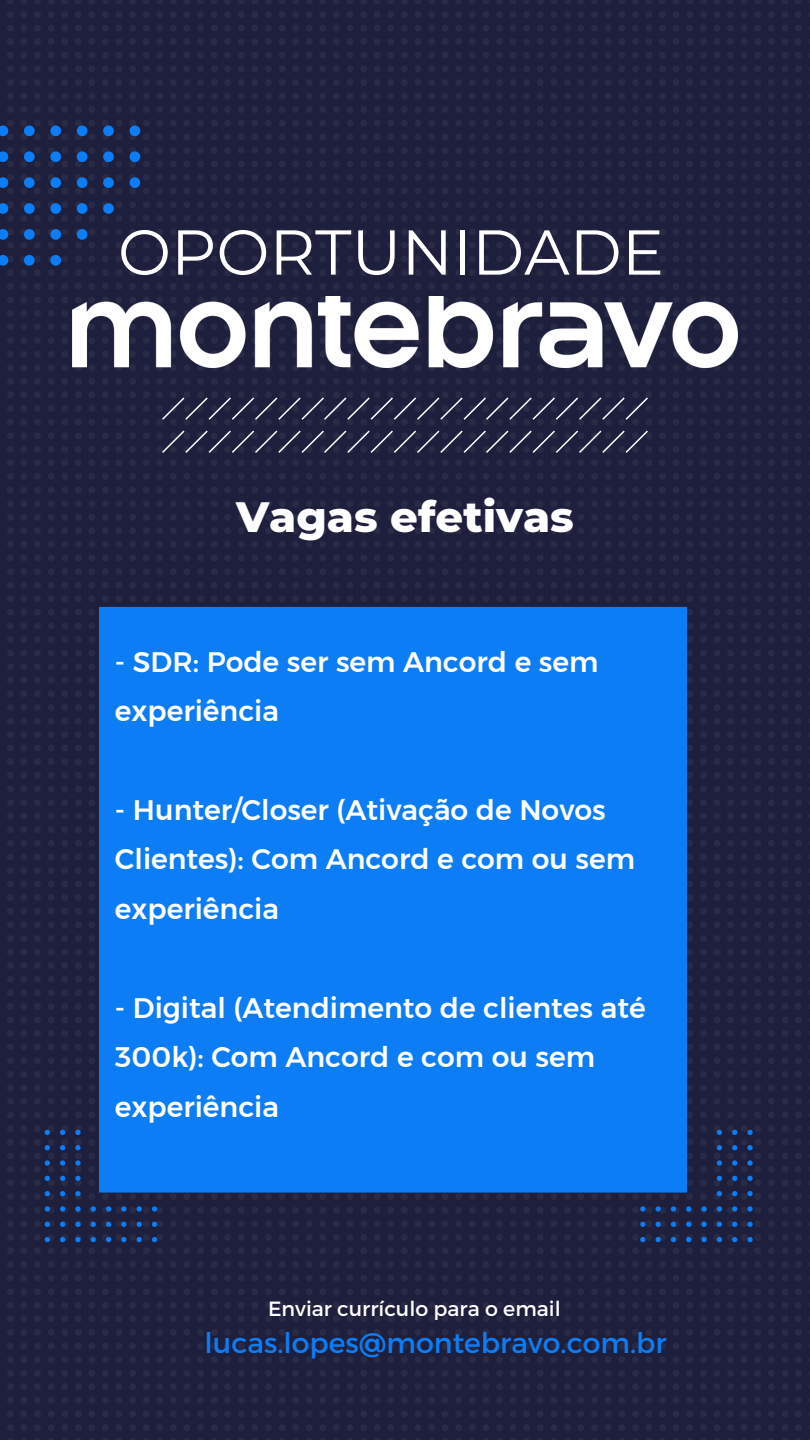
<style>
.page{position:relative;width:810px;height:1440px;background:#fff}
.page>*{position:absolute;margin:0;border:0;box-sizing:border-box;transform-origin:0 0}
.t1{font:63.2px "Montserrat";color:#fff}
.t2{font:800 43.2px "Montserrat";color:#fff}
.t3{font:28.4px "Montserrat";color:#0c7df5}
.t4{font:28.2px/49.4px "Kief Montaser Medium";color:#fff}
.t5{font:20.6px "Montserrat";color:#fff}
</style>
<div class="page">
<img style="left:0;top:0;width:810px;height:1440px">
<svg style="left:747px;top:1130px;width:5px;height:5px"></svg>
<svg style="left:732px;top:1130px;width:5px;height:5px"></svg>
<svg style="left:717px;top:1130px;width:5px;height:5px"></svg>
<svg style="left:747px;top:1145px;width:5px;height:5px"></svg>
<svg style="left:732px;top:1145px;width:5px;height:5px"></svg>
<svg style="left:717px;top:1145px;width:5px;height:5px"></svg>
<svg style="left:747px;top:1160px;width:5px;height:6px"></svg>
<svg style="left:732px;top:1160px;width:5px;height:6px"></svg>
<svg style="left:717px;top:1160px;width:5px;height:6px"></svg>
<svg style="left:747px;top:1176px;width:5px;height:5px"></svg>
<svg style="left:732px;top:1176px;width:5px;height:5px"></svg>
<svg style="left:717px;top:1176px;width:5px;height:5px"></svg>
<svg style="left:747px;top:1191px;width:5px;height:5px"></svg>
<svg style="left:732px;top:1191px;width:5px;height:5px"></svg>
<svg style="left:717px;top:1191px;width:5px;height:5px"></svg>
<svg style="left:747px;top:1206px;width:5px;height:6px"></svg>
<svg style="left:732px;top:1206px;width:5px;height:6px"></svg>
<svg style="left:717px;top:1206px;width:5px;height:6px"></svg>
<svg style="left:701px;top:1206px;width:6px;height:6px"></svg>
<svg style="left:686px;top:1206px;width:5px;height:6px"></svg>
<svg style="left:671px;top:1206px;width:5px;height:6px"></svg>
<svg style="left:656px;top:1206px;width:5px;height:6px"></svg>
<svg style="left:640px;top:1206px;width:5px;height:6px"></svg>
<svg style="left:747px;top:1222px;width:5px;height:5px"></svg>
<svg style="left:732px;top:1222px;width:5px;height:5px"></svg>
<svg style="left:717px;top:1222px;width:5px;height:5px"></svg>
<svg style="left:701px;top:1222px;width:6px;height:5px"></svg>
<svg style="left:686px;top:1222px;width:5px;height:5px"></svg>
<svg style="left:671px;top:1222px;width:5px;height:5px"></svg>
<svg style="left:656px;top:1222px;width:5px;height:5px"></svg>
<svg style="left:640px;top:1222px;width:5px;height:5px"></svg>
<svg style="left:747px;top:1237px;width:5px;height:5px"></svg>
<svg style="left:732px;top:1237px;width:5px;height:5px"></svg>
<svg style="left:717px;top:1237px;width:5px;height:5px"></svg>
<svg style="left:701px;top:1237px;width:6px;height:5px"></svg>
<svg style="left:686px;top:1237px;width:5px;height:5px"></svg>
<svg style="left:671px;top:1237px;width:5px;height:5px"></svg>
<svg style="left:656px;top:1237px;width:5px;height:5px"></svg>
<svg style="left:640px;top:1237px;width:5px;height:5px"></svg>
<svg style="left:45px;top:1130px;width:5px;height:5px"></svg>
<svg style="left:60px;top:1130px;width:5px;height:5px"></svg>
<svg style="left:75px;top:1130px;width:6px;height:5px"></svg>
<svg style="left:45px;top:1145px;width:5px;height:5px"></svg>
<svg style="left:60px;top:1145px;width:5px;height:5px"></svg>
<svg style="left:75px;top:1145px;width:6px;height:5px"></svg>
<svg style="left:45px;top:1160px;width:5px;height:6px"></svg>
<svg style="left:60px;top:1160px;width:5px;height:6px"></svg>
<svg style="left:75px;top:1160px;width:6px;height:6px"></svg>
<svg style="left:45px;top:1176px;width:5px;height:5px"></svg>
<svg style="left:60px;top:1176px;width:5px;height:5px"></svg>
<svg style="left:75px;top:1176px;width:6px;height:5px"></svg>
<svg style="left:45px;top:1191px;width:5px;height:5px"></svg>
<svg style="left:60px;top:1191px;width:5px;height:5px"></svg>
<svg style="left:75px;top:1191px;width:6px;height:5px"></svg>
<svg style="left:45px;top:1206px;width:5px;height:6px"></svg>
<svg style="left:60px;top:1206px;width:5px;height:6px"></svg>
<svg style="left:75px;top:1206px;width:6px;height:6px"></svg>
<svg style="left:91px;top:1206px;width:5px;height:6px"></svg>
<svg style="left:106px;top:1206px;width:5px;height:6px"></svg>
<svg style="left:121px;top:1206px;width:6px;height:6px"></svg>
<svg style="left:137px;top:1206px;width:5px;height:6px"></svg>
<svg style="left:152px;top:1206px;width:5px;height:6px"></svg>
<svg style="left:45px;top:1222px;width:5px;height:5px"></svg>
<svg style="left:60px;top:1222px;width:5px;height:5px"></svg>
<svg style="left:75px;top:1222px;width:6px;height:5px"></svg>
<svg style="left:91px;top:1222px;width:5px;height:5px"></svg>
<svg style="left:106px;top:1222px;width:5px;height:5px"></svg>
<svg style="left:121px;top:1222px;width:6px;height:5px"></svg>
<svg style="left:137px;top:1222px;width:5px;height:5px"></svg>
<svg style="left:152px;top:1222px;width:5px;height:5px"></svg>
<svg style="left:45px;top:1237px;width:5px;height:5px"></svg>
<svg style="left:60px;top:1237px;width:5px;height:5px"></svg>
<svg style="left:75px;top:1237px;width:6px;height:5px"></svg>
<svg style="left:91px;top:1237px;width:5px;height:5px"></svg>
<svg style="left:106px;top:1237px;width:5px;height:5px"></svg>
<svg style="left:121px;top:1237px;width:6px;height:5px"></svg>
<svg style="left:137px;top:1237px;width:5px;height:5px"></svg>
<svg style="left:152px;top:1237px;width:5px;height:5px"></svg>
<svg style="left:0;top:125px;width:8px;height:11px"></svg>
<svg style="left:24px;top:125px;width:11px;height:11px"></svg>
<svg style="left:50px;top:125px;width:11px;height:11px"></svg>
<svg style="left:77px;top:125px;width:10px;height:11px"></svg>
<svg style="left:103px;top:125px;width:11px;height:11px"></svg>
<svg style="left:130px;top:125px;width:10px;height:11px"></svg>
<svg style="left:0;top:151px;width:8px;height:11px"></svg>
<svg style="left:24px;top:151px;width:11px;height:11px"></svg>
<svg style="left:50px;top:151px;width:11px;height:11px"></svg>
<svg style="left:77px;top:151px;width:10px;height:11px"></svg>
<svg style="left:103px;top:151px;width:11px;height:11px"></svg>
<svg style="left:130px;top:151px;width:10px;height:11px"></svg>
<svg style="left:0;top:177px;width:8px;height:11px"></svg>
<svg style="left:24px;top:177px;width:11px;height:11px"></svg>
<svg style="left:50px;top:177px;width:11px;height:11px"></svg>
<svg style="left:77px;top:177px;width:10px;height:11px"></svg>
<svg style="left:103px;top:177px;width:11px;height:11px"></svg>
<svg style="left:130px;top:177px;width:10px;height:11px"></svg>
<svg style="left:0;top:203px;width:8px;height:11px"></svg>
<svg style="left:24px;top:203px;width:11px;height:11px"></svg>
<svg style="left:50px;top:203px;width:11px;height:11px"></svg>
<svg style="left:77px;top:203px;width:10px;height:11px"></svg>
<svg style="left:103px;top:203px;width:11px;height:11px"></svg>
<svg style="left:0;top:229px;width:8px;height:11px"></svg>
<svg style="left:24px;top:229px;width:11px;height:11px"></svg>
<svg style="left:50px;top:229px;width:11px;height:11px"></svg>
<svg style="left:77px;top:229px;width:10px;height:11px"></svg>
<svg style="left:0;top:255px;width:8px;height:11px"></svg>
<svg style="left:24px;top:255px;width:11px;height:11px"></svg>
<svg style="left:50px;top:255px;width:11px;height:11px"></svg>
<svg style="left:162px;top:397px;width:486px;height:56px;background:#2f304b"></svg>
<div style="left:100px;top:607px;width:586px;height:586px;background:#0c7df5"></div>
<img style="left:73px;top:296px;width:664px;height:71px">
<h1 class="t1" style="left:118px;top:213px;width:548px">OPORTUNIDADE</h1>
<h2 class="t2" style="left:236px;top:490px;width:339px">Vagas efetivas</h2>
<p class="t4" style="left:115px;top:637px;width:485px">- SDR: Pode ser sem Ancord e sem experiência</p>
<p class="t4" style="left:115px;top:785px;width:522px">- Hunter/Closer (Ativação de Novos<br>Clientes): Com Ancord e com ou sem experiência</p>
<p class="t4" style="left:115px;top:983px;width:532px">- Digital (Atendimento de clientes até<br>300k): Com Ancord e com ou sem experiência</p>
<p class="t5" style="left:268px;top:1296px;width:294px">Enviar currículo para o email</p>
<p class="t3" style="left:205px;top:1324px;width:464px">lucas.lopes@montebravo.com.br</p>
</div>
